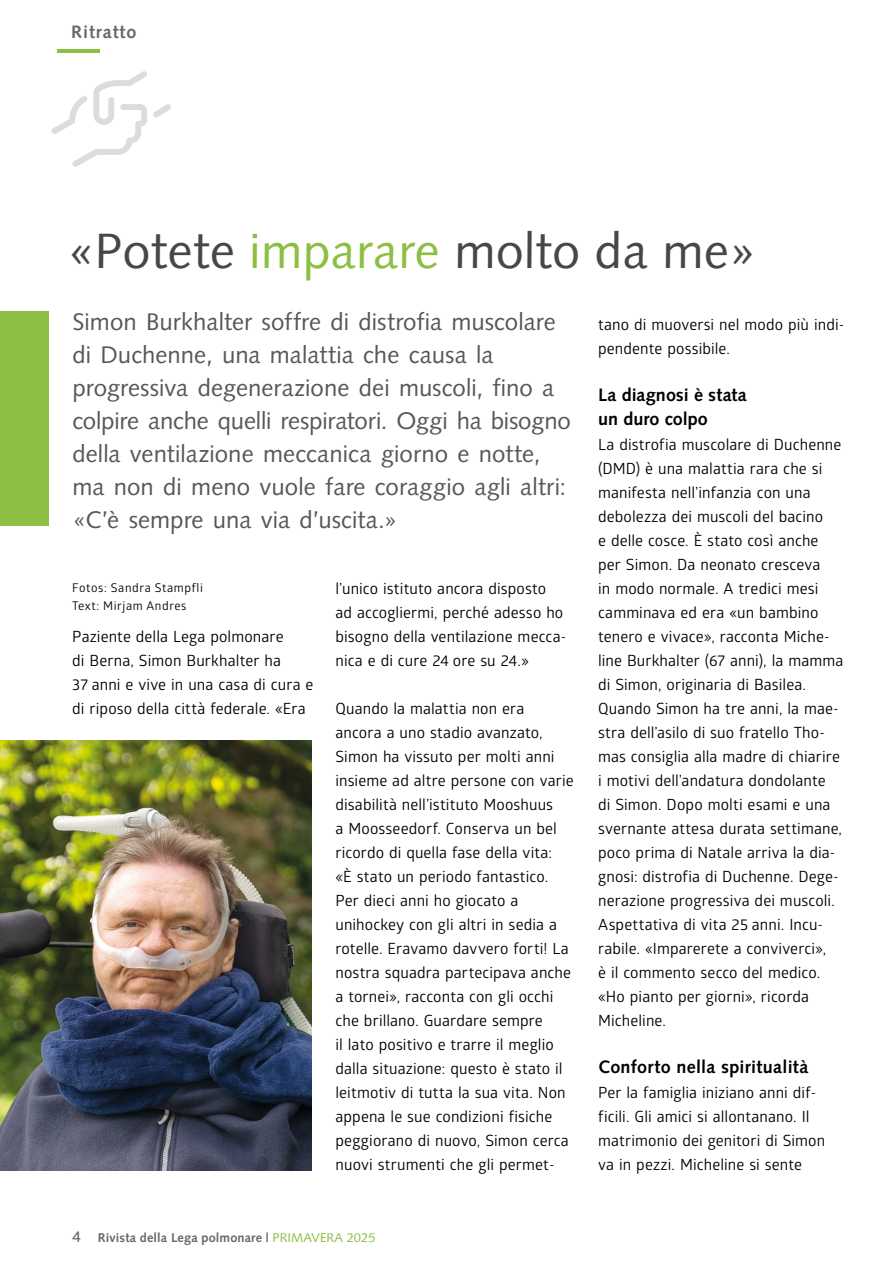
<style>
.page{position:relative;width:893px;height:1263px;background:#fff}
.page>*{position:absolute;margin:0;border:0;box-sizing:border-box;transform-origin:0 0}
.t1{font:49.5px "Syntax LT Std";letter-spacing:.01em;color:#474746}
.t2{font:24px/33px "Syntax LT Std";color:#575756}
.t3{font:700 18px/24px "Syntax LT Std";letter-spacing:.01em;color:#000}
.t4{font:700 18px "Syntax LT Std";letter-spacing:.05em;color:#686867}
.t5{font:15.45px/24px "Glober";letter-spacing:.005em;color:#000}
.t6{font:600 15.45px "Glober";color:#686867}
.t7{font:700 12.75px "Syntax LT Std";letter-spacing:.01em;color:#686867}
.t8{font:12px/18px "Glober";letter-spacing:.05em;color:#000}
.s1{color:#8cbf44}
.s2{font-weight:400;color:#8cbf44}
</style>
<div class="page">
<img style="left:0;top:741px;width:312px;height:429px">
<div style="left:0;top:311px;width:49px;height:215px;background:#8cbf44"></div>
<hr style="left:57px;top:49px;width:43px;height:4px;background:#8cbf44">
<svg style="left:52px;top:71px;width:119px;height:96px"></svg>
<p class="t4" style="left:71px;top:21px;width:67px">Ritratto</p>
<h1 class="t1" style="left:67px;top:222px;width:692px">«Potete <span class="s1">imparare</span> molto da me»</h1>
<p class="t2" style="left:72px;top:305px;width:500px">Simon Burkhalter soffre di distrofia muscolare di Duchenne, una malattia che causa la progressiva degenerazione dei muscoli, fino a colpire anche quelli respiratori. Oggi ha bisogno della ventilazione meccanica giorno e notte, ma non di meno vuole fare coraggio agli altri: «C’è sempre una via d’uscita.»</p>
<p class="t8" style="left:72px;top:578px;width:132px">Fotos: Sandra Stampfli<br>Text: Mirjam Andres</p>
<p class="t5" style="left:72px;top:623px;width:243px">Paziente della Lega polmonare<br>di Berna, Simon Burkhalter ha<br>37 anni e vive in una casa di cura e di riposo della città federale. «Era</p>
<p class="t5" style="left:335px;top:575px;width:232px">l’unico istituto ancora disposto ad accogliermi, perché adesso ho bisogno della ventilazione mecca&shy;nica e di cure 24 ore su 24.»</p>
<p class="t5" style="left:335px;top:695px;width:240px">Quando la malattia non era ancora a uno stadio avanzato,<br>Simon ha vissuto per molti anni insieme ad altre persone con varie disabilità nell’istituto Mooshuus<br>a Moosseedorf. Conserva un bel ricordo di quella fase della vita:<br>«È stato un periodo fantastico.<br>Per dieci anni ho giocato a unihockey con gli altri in sedia a rotelle. Eravamo davvero forti! La nostra squadra partecipava anche a tornei», racconta con gli occhi che brillano. Guardare sempre<br>il lato positivo e trarre il meglio dalla situazione: questo è stato il leitmotiv di tutta la sua vita. Non appena le sue condizioni fisiche peggiorano di nuovo, Simon cerca nuovi strumenti che gli permet-</p>
<p class="t6" style="left:72px;top:1225px;width:10px">4</p>
<p class="t7" style="left:98px;top:1230px;width:279px">Rivista della Lega polmonare | <span class="s2">PRIMAVERA 2025</span></p>
<p class="t5" style="left:598px;top:311px;width:248px">tano di muoversi nel modo più indi&shy;pendente possibile.</p>
<p class="t3" style="left:598px;top:383px;width:150px">La diagnosi è stata un duro colpo</p>
<p class="t5" style="left:598px;top:431px;width:247px">La distrofia muscolare di Duchenne (DMD) è una malattia rara che si manifesta nell’infanzia con una debolezza dei muscoli del bacino<br>e delle cosce. È stato così anche per Simon. Da neonato cresceva<br>in modo normale. A tredici mesi camminava ed era «un bambino tenero e vivace», racconta Miche&shy;line Burk halter (67 anni), la mamma di Simon, originaria di Basilea.<br>Quando Simon ha tre anni, la mae&shy;stra dell’asilo di suo fratello Tho&shy;mas consiglia alla madre di chiarire i motivi dell’andatura dondolante<br>di Simon. Dopo molti esami e una svernante attesa durata settimane, poco prima di Natale arriva la dia&shy;gnosi: distrofia di Duchenne. Dege&shy;nerazione progressiva dei muscoli.<br>Aspettativa di vita 25 anni. Incu&shy;rabile. «Imparerete a conviverci»,<br>è il commento secco del medico. «Ho pianto per giorni», ricorda<br>Micheline.</p>
<p class="t3" style="left:598px;top:1055px;width:212px">Conforto nella spiritualità</p>
<p class="t5" style="left:598px;top:1079px;width:229px">Per la famiglia iniziano anni dif&shy;ficili. Gli amici si allontanano. Il matrimonio dei genitori di Simon va in pezzi. Micheline si sente</p>
</div>
